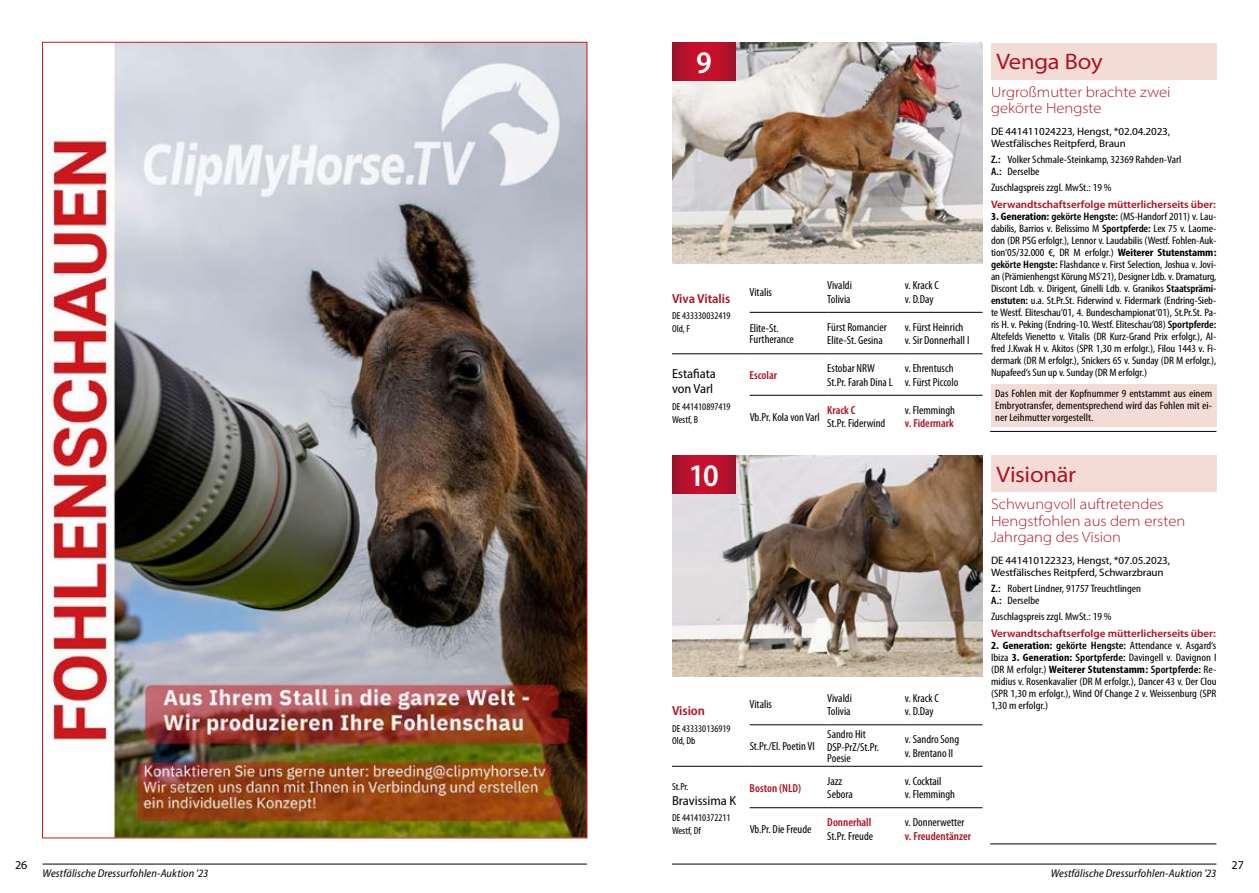
<style>
.page{position:relative;width:1259px;height:893px;background:#fff}
.page>*{position:absolute;margin:0;border:0;box-sizing:border-box;transform-origin:0 0}
.t1{font:600 semi-condensed 31.5px "Myriad Pro";color:#fff}
.t2{font:semi-expanded 22.5px "Myriad Pro";letter-spacing:-.015em;color:#ae1122}
.t3{font:300 semi-expanded 15px/16.5px "Myriad Pro";color:#ae1122}
.t4{font:semi-condensed 13.05px/15px "Myriad Pro";color:#000}
.t5{font:600 semi-condensed 13.05px "Myriad Pro";color:#ae1122}
.t6{font:12px "Myriad Pro";color:#000}
.t7{font:condensed 11.7px/13.4px "Myriad Pro";color:#000}
.t8{font:600 condensed 11.7px "Myriad Pro";color:#ae1122}
.t9{font:italic semi-condensed 11.25px "Myriad Pro";letter-spacing:.01em;color:#000}
.t10{font:condensed 10.8px/12px "Myriad Pro";color:#000;text-align:justify;scale:1.11 1}
.t11{font:semi-condensed 10.8px/12px "Myriad Pro";letter-spacing:-.01em;color:#000;scale:1.11 1}
.t12{font:600 semi-condensed 10.8px "Myriad Pro";letter-spacing:-.005em;color:#ae1122;scale:1.11 1}
.t13{font:condensed 10.2px/12.6px "Myriad Pro";color:#000}
.s1{font-weight:600}
.s2{font-weight:700}
</style>
<div class="page">
<hr style="left:43px;top:864px;width:544px;height:1px;background:#000">
<hr style="left:672px;top:864px;width:544px;height:1px;background:#000">
<img style="left:44px;top:44px;width:541px;height:792px">
<hr style="left:749px;top:312px;width:78px;height:1px;background:#000">
<hr style="left:827px;top:312px;width:78px;height:1px;background:#000">
<hr style="left:905px;top:312px;width:77px;height:1px;background:#000">
<hr style="left:672px;top:353px;width:77px;height:1px;background:#000">
<hr style="left:749px;top:353px;width:78px;height:1px;background:#000">
<hr style="left:827px;top:353px;width:78px;height:1px;background:#000">
<hr style="left:905px;top:353px;width:77px;height:1px;background:#000">
<hr style="left:749px;top:395px;width:78px;height:1px;background:#000">
<hr style="left:827px;top:395px;width:78px;height:1px;background:#000">
<hr style="left:905px;top:395px;width:77px;height:1px;background:#000">
<div style="left:991px;top:43px;width:225px;height:37px;background:#f3dcd6"></div>
<img style="left:672px;top:43px;width:310px;height:221px">
<hr style="left:990px;top:431px;width:226px;height:1px;background:#000">
<svg style="left:672px;top:43px;width:64px;height:38px;background:#b8102b"></svg>
<div style="left:991px;top:384px;width:225px;height:42px;background:#f3dcd6"></div>
<hr style="left:749px;top:724px;width:78px;height:1px;background:#000">
<hr style="left:827px;top:724px;width:78px;height:1px;background:#000">
<hr style="left:905px;top:724px;width:77px;height:1px;background:#000">
<hr style="left:672px;top:766px;width:77px;height:1px;background:#000">
<hr style="left:749px;top:766px;width:78px;height:1px;background:#000">
<hr style="left:827px;top:766px;width:78px;height:1px;background:#000">
<hr style="left:905px;top:766px;width:77px;height:1px;background:#000">
<hr style="left:749px;top:807px;width:78px;height:1px;background:#000">
<hr style="left:827px;top:807px;width:78px;height:1px;background:#000">
<hr style="left:905px;top:807px;width:77px;height:1px;background:#000">
<div style="left:991px;top:455px;width:225px;height:37px;background:#f3dcd6"></div>
<img style="left:672px;top:455px;width:310px;height:221px">
<hr style="left:990px;top:844px;width:226px;height:1px;background:#000">
<svg style="left:672px;top:455px;width:64px;height:38px;background:#b8102b"></svg>
<p class="t6" style="left:15px;top:857px;width:14px">26</p>
<p class="t9" style="left:43px;top:866px;width:167px">Westfälische Dressurfohlen-Auktion '23</p>
<h1 class="t1" style="left:696px;top:43px;width:17px">9</h1>
<p class="t5" style="left:672px;top:290px;width:60px">Viva Vitalis</p>
<p class="t13" style="left:672px;top:310px;width:60px">DE 433330032419<br>Old, F</p>
<p class="t4" style="left:672px;top:366px;width:45px">Estafiata von Varl</p>
<p class="t13" style="left:672px;top:400px;width:60px">DE 441410897419<br>Westf, B</p>
<h1 class="t1" style="left:689px;top:456px;width:31px">10</h1>
<p class="t7" style="left:749px;top:285px;width:24px">Vitalis</p>
<p class="t7" style="left:827px;top:279px;width:26px">Vivaldi<br>Tolivia</p>
<p class="t7" style="left:905px;top:279px;width:36px">v. Krack C v. D.Day</p>
<p class="t7" style="left:749px;top:322px;width:46px;line-height:11.2px">Elite-St.<br>Furtherance</p>
<p class="t7" style="left:827px;top:320px;width:61px">Fürst Romancier<br>Elite-St. Gesina</p>
<p class="t7" style="left:905px;top:320px;width:66px">v. Fürst Heinrich v. Sir Donnerhall I</p>
<p class="t8" style="left:749px;top:368px;width:29px">Escolar</p>
<p class="t7" style="left:827px;top:362px;width:67px">Estobar NRW<br>St.Pr. Farah Dina L</p>
<p class="t7" style="left:905px;top:362px;width:55px">v. Ehrentusch v. Fürst Piccolo</p>
<p class="t7" style="left:749px;top:410px;width:71px">Vb.Pr. Kola von Varl</p>
<p class="t8" style="left:827px;top:403px;width:30px">Krack C</p>
<p class="t7" style="left:827px;top:417px;width:60px">St.Pr. Fiderwind</p>
<p class="t7" style="left:905px;top:403px;width:52px">v. Flemmingh</p>
<p class="t8" style="left:905px;top:416px;width:50px">v. Fidermark</p>
<p class="t5" style="left:672px;top:702px;width:35px">Vision</p>
<p class="t13" style="left:672px;top:722px;width:60px">DE 433330136919<br>Old, Db</p>
<p class="t13" style="left:672px;top:780px;width:18px">St.Pr.</p>
<p class="t4" style="left:672px;top:792px;width:66px">Bravissima K</p>
<p class="t13" style="left:672px;top:812px;width:60px">DE 441410372211<br>Westf, Df</p>
<p class="t7" style="left:749px;top:698px;width:24px">Vitalis</p>
<p class="t7" style="left:827px;top:691px;width:26px">Vivaldi<br>Tolivia</p>
<p class="t7" style="left:905px;top:691px;width:36px">v. Krack C v. D.Day</p>
<p class="t7" style="left:749px;top:739px;width:67px">St.Pr./El. Poetin VI</p>
<p class="t7" style="left:827px;top:727px;width:53px">Sandro Hit<br>DSP-PrZ/St.Pr.</p>
<p class="t7" style="left:827px;top:752px;width:25px">Poesie</p>
<p class="t7" style="left:905px;top:733px;width:56px">v. Sandro Song v. Brentano II</p>
<p class="t8" style="left:749px;top:780px;width:53px">Boston (NLD)</p>
<p class="t7" style="left:827px;top:774px;width:27px">Jazz<br>Sebora</p>
<p class="t7" style="left:905px;top:774px;width:52px">v. Cocktail<br>v. Flemmingh</p>
<p class="t7" style="left:749px;top:822px;width:63px">Vb.Pr. Die Freude</p>
<p class="t8" style="left:827px;top:815px;width:46px">Donnerhall</p>
<p class="t7" style="left:827px;top:829px;width:47px">St.Pr. Freude</p>
<p class="t7" style="left:905px;top:816px;width:61px">v. Donnerwetter</p>
<p class="t8" style="left:905px;top:829px;width:68px">v. Freudentänzer</p>
<h2 class="t2" style="left:996px;top:48px;width:108px">Venga Boy</h2>
<h3 class="t3" style="left:991px;top:84px;width:181px">Urgroßmutter brachte zwei gekörte Hengste</h3>
<p class="t11" style="left:991px;top:125px;width:163px">DE 441411024223, Hengst, *02.04.2023,<br>Westfälisches Reitpferd, Braun</p>
<p class="t10" style="left:991px;top:153px;width:173px"><span class="s1">Z.:</span> Volker Schmale-Steinkamp, 32369 Rahden-Varl<br><span class="s1">A.:</span> Derselbe</p>
<p class="t10" style="left:991px;top:182px;width:110px">Zuschlagspreis zzgl. MwSt.: 19 %</p>
<p class="t12" style="left:991px;top:197px;width:204px">Verwandtschaftserfolge mütterlicherseits über:</p>
<p class="t10" style="left:991px;top:210px;width:205px"><span class="s2">3. Generation:</span> <span class="s1">gekörte Hengste:</span> (MS-Handorf 2011) v. Lau&shy;dabilis, Barrios v. Belissimo M <span class="s1">Sportpferde:</span> Lex 75 v. Laome&shy;don (DR PSG erfolgr.), Lennor v. Laudabilis (Westf. Fohlen-Auk&shy;tion‘05/32.000 €, DR M erfolgr.) <span class="s2">Weiterer Stutenstamm: </span><span class="s1">gekörte Hengste:</span> Flashdance v. First Selection, Joshua v. Jovi&shy;an (Prämienhengst Körung MS‘21), Designer Ldb. v. Dramaturg, Discont Ldb. v. Dirigent, Ginelli Ldb. v. Granikos <span class="s1">Staatsprämi&shy;enstuten:</span> u.a. St.Pr.St. Fiderwind v. Fidermark (Endring-Sieb&shy;te Westf. Eliteschau‘01, 4. Bundeschampionat‘01), St.Pr.St. Pa&shy;ris H. v. Peking (Endring-10. Westf. Eliteschau‘08) <span class="s1">Sportpferde:<br></span>Altefelds Vienetto v. Vitalis (DR Kurz-Grand Prix erfolgr.), Al&shy;fred J.Kwak H v. Akitos (SPR 1,30 m erfolgr.), Filou 1443 v. Fi&shy;dermark (DR M erfolgr.), Snickers 65 v. Sunday (DR M erfolgr.), Nupafeed‘s Sun up v. Sunday (DR M erfolgr.)</p>
<p class="t10" style="left:995px;top:387px;width:197px">Das Fohlen mit der Kopfnummer 9 entstammt aus einem Embryotransfer, dementsprechend wird das Fohlen mit ei&shy;ner Leihmutter vorgestellt.</p>
<h2 class="t2" style="left:996px;top:460px;width:81px">Visionär</h2>
<h3 class="t3" style="left:991px;top:496px;width:196px">Schwungvoll auftretendes<br>Hengstfohlen aus dem ersten<br>Jahrgang des Vision</h3>
<p class="t11" style="left:991px;top:554px;width:163px">DE 441410122323, Hengst, *07.05.2023,<br>Westfälisches Reitpferd, Schwarzbraun</p>
<p class="t10" style="left:991px;top:582px;width:137px"><span class="s1">Z.:</span> Robert Lindner, 91757 Treuchtlingen<br><span class="s1">A.:</span> Derselbe</p>
<p class="t10" style="left:991px;top:611px;width:110px">Zuschlagspreis zzgl. MwSt.: 19 %</p>
<p class="t12" style="left:991px;top:626px;width:204px">Verwandtschaftserfolge mütterlicherseits über:</p>
<p class="t10" style="left:991px;top:639px;width:205px"><span class="s2">2. Generation:</span> <span class="s1">gekörte Hengste:</span> Attendance v. Asgard‘s Ibiza <span class="s2">3. Generation:</span> <span class="s1">Sportpferde:</span> Davingell v. Davignon I (DR M erfolgr.) <span class="s2">Weiterer Stutenstamm:</span> <span class="s1">Sportpferde:</span> Re&shy;midius v. Rosenkavalier (DR M erfolgr.), Dancer 43 v. Der Clou (SPR 1,30 m erfolgr.), Wind Of Change 2 v. Weissenburg (SPR 1,30 m erfolgr.)</p>
<p class="t9" style="left:1050px;top:866px;width:167px">Westfälische Dressurfohlen-Auktion '23</p>
<p class="t6" style="left:1231px;top:857px;width:14px">27</p>
</div>
